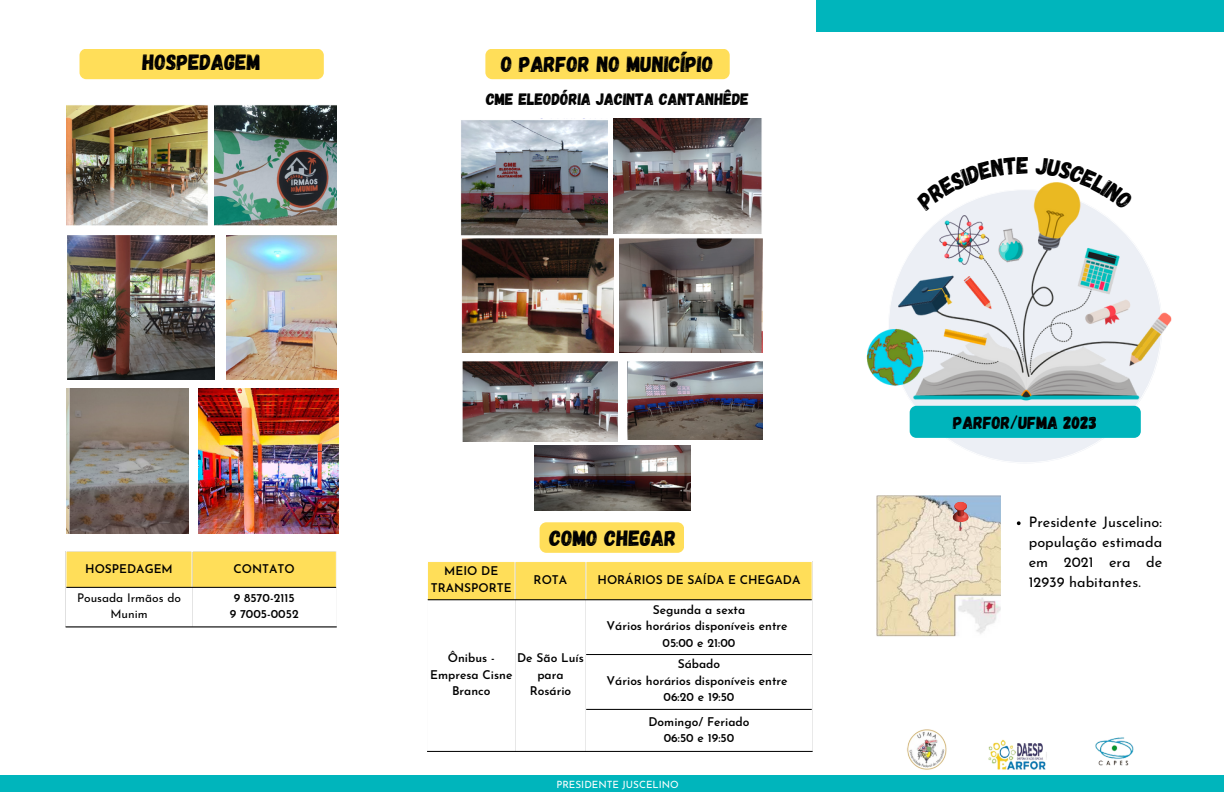
<style>
.page{position:relative;width:1224px;height:792px;background:#fff}
.page>*{position:absolute;margin:0;border:0;box-sizing:border-box;transform-origin:0 0}
.t1{font:22px "Gagalin";color:#000}
.t2{font:17.7px "Gagalin";color:#000}
.t3{font:16.5px "Gagalin";color:#000}
.t4{font:14.5px/20.2px "Josefin Sans";color:#000;text-align:justify}
.t5{font:600 12px/16.5px "Josefin Sans";color:#000;text-align:center}
.t6{font:12px/16.5px "Josefin Sans";color:#000;text-align:center}
.t7{font:10px "Josefin Sans";color:#fff}
</style>
<div class="page">
<svg style="left:909px;top:428px;width:231px;height:34px"></svg>
<img style="left:866px;top:190px;width:306px;height:238px">
<div style="left:910px;top:406px;width:231px;height:32px;background:#00b5bc;border-radius:7px"></div>
<div style="left:485px;top:49px;width:245px;height:30px;background:#ffde59;border-radius:7px"></div>
<div style="left:0;top:775px;width:1224px;height:17px;background:#00b5bc"></div>
<img style="left:907px;top:729px;width:227px;height:41px">
<div style="left:816px;top:0;width:408px;height:31px;background:#00b5bc"></div>
<div style="left:540px;top:522px;width:144px;height:31px;background:#ffde59;border-radius:7px"></div>
<div style="left:428px;top:562px;width:384px;height:37px;background:#ffde59"></div>
<hr style="left:515px;top:562px;width:1px;height:189px;background:#fff">
<hr style="left:585px;top:562px;width:1px;height:189px;background:#fff">
<hr style="left:428px;top:599px;width:384px;height:1px;background:#000">
<hr style="left:586px;top:654px;width:226px;height:1px;background:#000">
<hr style="left:586px;top:709px;width:226px;height:1px;background:#000">
<hr style="left:427px;top:751px;width:386px;height:1px;background:#000">
<div style="left:80px;top:49px;width:244px;height:30px;background:#ffde59;border-radius:7px"></div>
<svg style="left:67px;top:552px;width:269px;height:75px"></svg>
<hr style="left:192px;top:552px;width:1px;height:75px;background:#fff">
<hr style="left:66px;top:587px;width:270px;height:1px;background:#000">
<hr style="left:66px;top:627px;width:271px;height:1px;background:#000">
<img style="left:876px;top:495px;width:125px;height:142px">
<svg style="left:953px;top:502px;width:16px;height:25px"></svg>
<img style="left:461px;top:120px;width:147px;height:116px">
<img style="left:462px;top:238px;width:152px;height:115px">
<img style="left:462px;top:361px;width:156px;height:80px">
<img style="left:67px;top:105px;width:141px;height:121px">
<img style="left:215px;top:105px;width:121px;height:121px">
<img style="left:67px;top:235px;width:148px;height:145px">
<svg style="left:1017px;top:521px;width:4px;height:4px"></svg>
<img style="left:67px;top:388px;width:121px;height:146px">
<img style="left:198px;top:388px;width:141px;height:146px">
<img style="left:226px;top:235px;width:111px;height:145px">
<img style="left:620px;top:238px;width:142px;height:115px">
<img style="left:613px;top:119px;width:149px;height:114px">
<img style="left:627px;top:361px;width:135px;height:79px">
<img style="left:534px;top:446px;width:157px;height:64px">
<svg style="left:916px;top:190px;width:112px;height:21px"></svg>
<svg style="left:1035px;top:182px;width:99px;height:28px"></svg>
<p class="t1" style="left:143px;top:48px;width:120px">HOSPEDAGEM</p>
<p class="t1" style="left:501px;top:50px;width:214px">O PARFOR NO MUNICÍPIO</p>
<p class="t3" style="left:486px;top:88px;width:265px">CME ELEODÓRIA JACINTA CANTANHÊDE</p>
<p class="t5" style="left:85px;top:561px;width:89px">HOSPEDAGEM</p>
<p class="t5" style="left:234px;top:561px;width:63px">CONTATO</p>
<p class="t6" style="left:77px;top:591px;width:106px">Pousada Irmãos do<br>Munim</p>
<p class="t5" style="left:234px;top:591px;width:62px">9 8570-2115</p>
<p class="t5" style="left:230px;top:607px;width:71px">9 7005-0052</p>
<p class="t1" style="left:550px;top:524px;width:128px">COMO CHEGAR</p>
<p class="t5" style="left:431px;top:564px;width:83px">MEIO DE<br>TRANSPORTE</p>
<p class="t5" style="left:534px;top:572px;width:35px">ROTA</p>
<p class="t5" style="left:598px;top:572px;width:204px">HORÁRIOS DE SAÍDA E CHEGADA</p>
<p class="t5" style="left:430px;top:651px;width:84px">Ônibus -<br>Empresa Cisne<br>Branco</p>
<p class="t5" style="left:517px;top:651px;width:68px">De São Luís para<br>Rosário</p>
<p class="t5" style="left:653px;top:602px;width:94px">Segunda a sexta</p>
<p class="t5" style="left:607px;top:619px;width:182px">Vários horários disponíveis entre</p>
<p class="t5" style="left:663px;top:635px;width:74px">05:00 e 21:00</p>
<p class="t5" style="left:678px;top:657px;width:44px">Sábado</p>
<p class="t5" style="left:607px;top:674px;width:182px">Vários horários disponíveis entre</p>
<p class="t5" style="left:664px;top:690px;width:72px">06:20 e 19:50</p>
<p class="t5" style="left:648px;top:714px;width:103px">Domingo/ Feriado</p>
<p class="t5" style="left:664px;top:731px;width:72px">06:50 e 19:50</p>
<p class="t7" style="left:556px;top:780px;width:124px">PRESIDENTE JUSCELINO</p>
<p class="t2" style="left:953px;top:411px;width:145px">PARFOR/UFMA 2023</p>
<p class="t4" style="left:1029px;top:513px;width:135px">Presidente Juscelino: população estimada em 2021 era de 12939 habitantes.</p>
</div>
